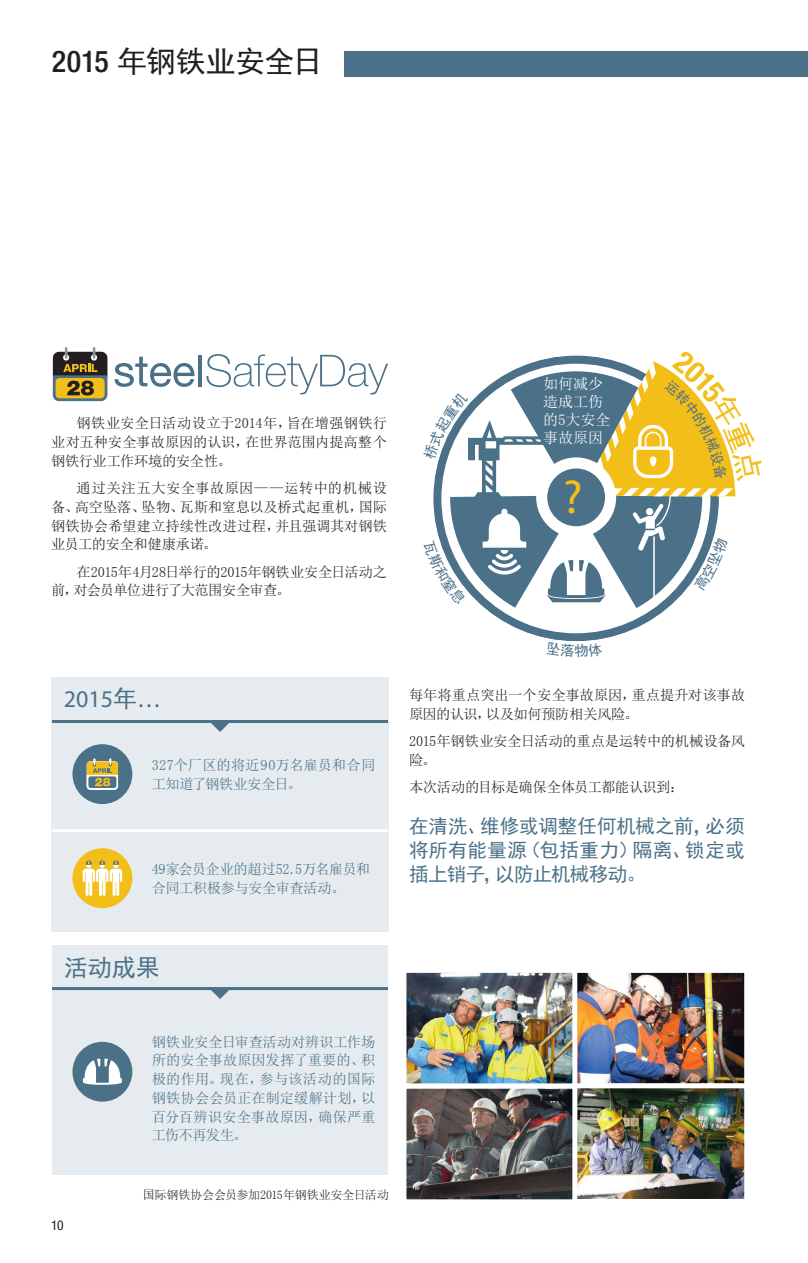
<style>
.page{position:relative;width:808px;height:1263px;background:#fff}
.page>*{position:absolute;margin:0;border:0;box-sizing:border-box;transform-origin:0 0}
.t1{font:47.85px "Myriad Pro";color:#f3be18}
.t2{font:30px "Sim Hei";letter-spacing:-.025em;color:#231f20}
.t3{font:24px "Myriad Pro";color:#4b7189}
.t4{font:24px "Sim Hei";color:#4b7189}
.t5{font:19.5px/24px "Sim Hei";letter-spacing:-.005em;color:#4b7189;text-align:justify}
.t6{font:15px/18px "Sim Sun";color:#fff}
.t7{font:14.25px/18.8px "Sim Sun";letter-spacing:-.015em;color:#231f20;text-align:justify}
.t8{font:14.25px/18.8px "Sim Sun";letter-spacing:-.01em;color:#4b7189}
.t9{font:14.25px/18.8px "Sim Sun";letter-spacing:-.04em;color:#231f20}
.t10{font:14.25px/18.8px "Sim Sun";letter-spacing:-.03em;color:#4b7189}
.t11{font:14.25px "Sim Sun";letter-spacing:-.035em;color:#231f20}
.t12{font:condensed 13.5px "Helvetica Neue LT Std";color:#231f20}
.t13{font:12px "Sim Sun";letter-spacing:-.015em;color:#231f20}
.s1{font-family:"Helvetica Neue LT Std";font-weight:500;font-stretch:condensed}
.s2{font-family:"Sim Hei"}
</style>
<div class="page">
<div style="left:52px;top:945px;width:336px;height:229px;background:#e5ebef"></div>
<div style="left:51px;top:677px;width:337px;height:254px;background:#e5ebef"></div>
<img style="left:407px;top:974px;width:165px;height:224px">
<div style="left:401px;top:968px;width:177px;height:120px;border:5px solid #fff"></div>
<img style="left:578px;top:974px;width:165px;height:224px">
<div style="left:572px;top:968px;width:177px;height:120px;border:5px solid #fff"></div>
<div style="left:401px;top:1084px;width:177px;height:120px;border:5px solid #fff"></div>
<div style="left:572px;top:1083px;width:177px;height:121px;border:5px solid #fff"></div>
<div style="left:345px;top:51px;width:463px;height:26px;background:#4b7189"></div>
<div style="left:72px;top:1042px;width:60px;height:60px;background:#4b7189;border-radius:50%"></div>
<svg style="left:83px;top:1059px;width:39px;height:26px"></svg>
<div style="left:72px;top:848px;width:60px;height:60px;background:#f3be18;border-radius:50%"></div>
<svg style="left:83px;top:860px;width:39px;height:36px"></svg>
<div style="left:72px;top:744px;width:60px;height:60px;background:#4b7189;border-radius:50%"></div>
<svg style="left:87px;top:759px;width:31px;height:30px"></svg>
<svg style="left:211px;top:723px;width:18px;height:9px"></svg>
<hr style="left:52px;top:720px;width:336px;height:3px;background:#4b7189">
<hr style="left:52px;top:829px;width:336px;height:3px;background:#fff">
<svg style="left:211px;top:990px;width:19px;height:9px"></svg>
<hr style="left:52px;top:987px;width:336px;height:3px;background:#4b7189">
<svg style="left:53px;top:347px;width:54px;height:54px;background:#807344"></svg>
<svg style="left:115px;top:357px;width:80px;height:30px"></svg>
<hr style="left:198px;top:355px;width:4px;height:31px;background:#4b7189">
<svg style="left:206px;top:354px;width:182px;height:40px"></svg>
<svg style="left:433px;top:355px;width:303px;height:253px"></svg>
<h2 class="t2" style="left:52px;top:47px;width:272px"><span class="s1">2015</span> 年钢铁业安全日</h2>
<p class="t7" style="left:51px;top:414px;width:337px;text-indent:26px">钢铁业安全日活动设立于2014年，旨在增强钢铁行业对五种安全事故原因的认识，在世界范围内提高整个钢铁行业工作环境的安全性。</p>
<p class="t7" style="left:51px;top:479px;width:337px;text-indent:26px">通过关注五大安全事故原因——运转中的机械设备、高空坠落、坠物、瓦斯和窒息以及桥式起重机，国际钢铁协会希望建立持续性改进过程，并且强调其对钢铁业员工的安全和健康承诺。</p>
<p class="t9" style="left:51px;top:562px;width:337px;text-indent:26px">在2015年4月28日举行的2015年钢铁业安全日活动之前，对会员单位进行了大范围安全审查。</p>
<p class="t6" style="left:543px;top:375px;width:69px">如何减少造成工伤的5大安全事故原因</p>
<h1 class="t1" style="left:563px;top:468px;width:21px">?</h1>
<h3 class="t3" style="left:64px;top:684px;width:99px">2015<span class="s2">年</span>…</h3>
<p class="t8" style="left:152px;top:755px;width:225px">327个厂区的将近90万名雇员和合同工知道了钢铁业安全日。</p>
<p class="t10" style="left:152px;top:859px;width:220px">49家会员企业的超过52.5万名雇员和合同工积极参与安全审查活动。</p>
<p class="t7" style="left:409px;top:686px;width:337px">每年将重点突出一个安全事故原因，重点提升对该事故原因的认识，以及如何预防相关风险。</p>
<p class="t7" style="left:409px;top:732px;width:337px">2015年钢铁业安全日活动的重点是运转中的机械设备风险。</p>
<p class="t11" style="left:409px;top:780px;width:277px">本次活动的目标是确保全体员工都能认识到：</p>
<h3 class="t5" style="left:409px;top:814px;width:337px">在清洗、维修或调整任何机械之前，必须将所有能量源（包括重力）隔离、锁定或插上销子，以防止机械移动。</h3>
<h3 class="t4" style="left:64px;top:955px;width:97px">活动成果</h3>
<p class="t8" style="left:152px;top:1032px;width:225px;text-align:justify">钢铁业安全日审查活动对辨识工作场所的安全事故原因发挥了重要的、积极的作用。现在，参与该活动的国际钢铁协会会员正在制定缓解计划，以百分百辨识安全事故原因，确保严重工伤不再发生。</p>
<p class="t12" style="left:51px;top:1217px;width:14px">10</p>
<p class="t13" style="left:143px;top:1189px;width:248px">国际钢铁协会会员参加2015年钢铁业安全日活动</p>
</div>
